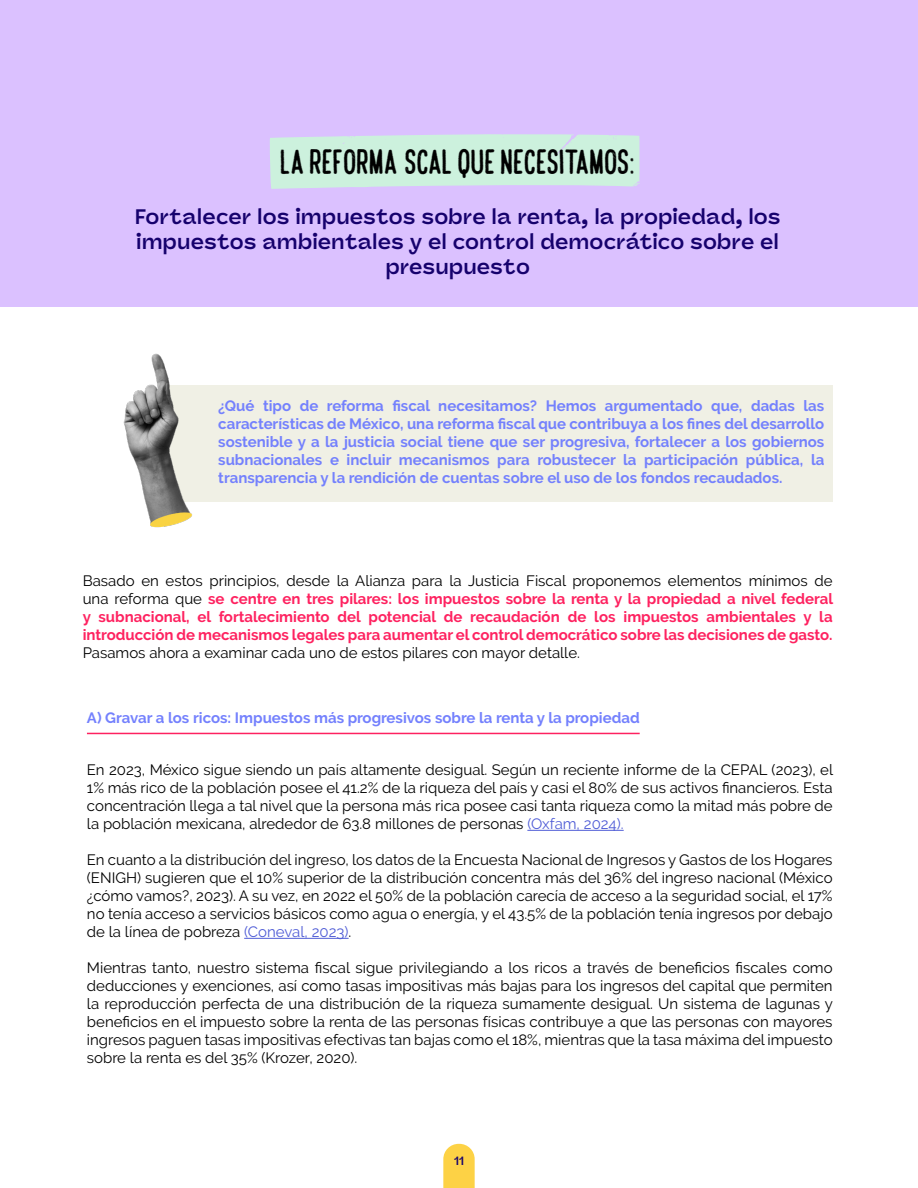
<style>
.page{position:relative;width:918px;height:1188px;background:#fff}
.page>*{position:absolute;margin:0;border:0;box-sizing:border-box;transform-origin:0 0}
.t1{font:27px "Caf Franoise";color:#000}
.t2{font:700 21px/25.2px "Panel Sans";color:#16016d;text-align:center}
.t3{font:15px/18px "Raleway";color:#000;text-align:justify}
.t4{font:700 15px/18px "Raleway";color:#7481fd;text-align:justify}
.t5{font:700 15px/18px "Raleway";color:#fe2260;text-align:justify}
.t6{font:700 12px "Panel Sans";color:#16016d}
.s1{font-weight:400;color:#000}
.s2{color:#4f5cd6}
</style>
<div class="page">
<svg style="left:443px;top:1144px;width:32px;height:44px"></svg>
<div style="left:161px;top:385px;width:672px;height:116px;background:#f0f0e5"></div>
<div style="left:0;top:0;width:918px;height:307px;background:#dbc1ff"></div>
<svg style="left:270px;top:134px;width:370px;height:55px;background:#cdeddf"></svg>
<img style="left:123px;top:353px;width:84px;height:175px">
<hr style="left:527px;top:830px;width:97px;height:1px;background:#4f5cd6">
<hr style="left:244px;top:938px;width:105px;height:1px;background:#4f5cd6">
<hr style="left:87px;top:733px;width:553px;height:1px;background:#fe2260">
<h1 class="t1" style="left:281px;top:140px;width:356px">LA REFORMA FISCAL QUE NECESITAMOS:</h1>
<h2 class="t2" style="left:135px;top:204px;width:647px">Fortalecer los impuestos sobre la renta, la propiedad, los impuestos ambientales y el control democrático sobre el presupuesto</h2>
<p class="t4" style="left:218px;top:397px;width:608px">¿Qué tipo de reforma fiscal necesitamos? Hemos argumentado que, dadas las características de México, una reforma fiscal que contribuya a los fines del desarrollo sostenible y a la justicia social tiene que ser progresiva, fortalecer a los gobiernos subnacionales e incluir mecanismos para robustecer la participación pública, la transparencia y la rendición de cuentas sobre el uso de los fondos recaudados.</p>
<p class="t5" style="left:83px;top:572px;width:752px"><span class="s1">Basado en estos principios, desde la Alianza para la Justicia Fiscal proponemos elementos mínimos de una reforma que</span> se centre en tres pilares: los impuestos sobre la renta y la propiedad a nivel federal y subnacional, el fortalecimiento del potencial de recaudación de los impuestos ambientales y la introducción de mecanismos legales para aumentar el control democrático sobre las decisiones de gasto.</p>
<p class="t3" style="left:83px;top:644px;width:499px">Pasamos ahora a examinar cada uno de estos pilares con mayor detalle.</p>
<p class="t4" style="left:87px;top:709px;width:554px">A) Gravar a los ricos: Impuestos más progresivos sobre la renta y la propiedad</p>
<p class="t3" style="left:87px;top:761px;width:748px">En 2023, México sigue siendo un país altamente desigual. Según un reciente informe de la CEPAL (2023), el 1% más rico de la población posee el 41.2% de la riqueza del país y casi el 80% de sus activos financieros. Esta concentración llega a tal nivel que la persona más rica posee casi tanta riqueza como la mitad más pobre de la población mexicana, alrededor de 63.8 millones de personas <span class="s2">(Oxfam, 2024).</span></p>
<p class="t3" style="left:87px;top:851px;width:747px">En cuanto a la distribución del ingreso, los datos de la Encuesta Nacional de Ingresos y Gastos de los Hogares (ENIGH) sugieren que el 10% superior de la distribución concentra más del 36% del ingreso nacional (México ¿cómo vamos?, 2023). A su vez, en 2022 el 50% de la población carecía de acceso a la seguridad social, el 17% no tenía acceso a servicios básicos como agua o energía, y el 43.5% de la población tenía ingresos por debajo de la línea de pobreza <span class="s2">(Coneval, 2023)</span>.</p>
<p class="t3" style="left:87px;top:959px;width:748px">Mientras tanto, nuestro sistema fiscal sigue privilegiando a los ricos a través de beneficios fiscales como deducciones y exenciones, así como tasas impositivas más bajas para los ingresos del capital que permiten la reproducción perfecta de una distribución de la riqueza sumamente desigual. Un sistema de lagunas y beneficios en el impuesto sobre la renta de las personas físicas contribuye a que las personas con mayores ingresos paguen tasas impositivas efectivas tan bajas como el 18%, mientras que la tasa máxima del impuesto sobre la renta es del 35% (Krozer, 2020).</p>
<p class="t6" style="left:454px;top:1153px;width:11px">11</p>
</div>
